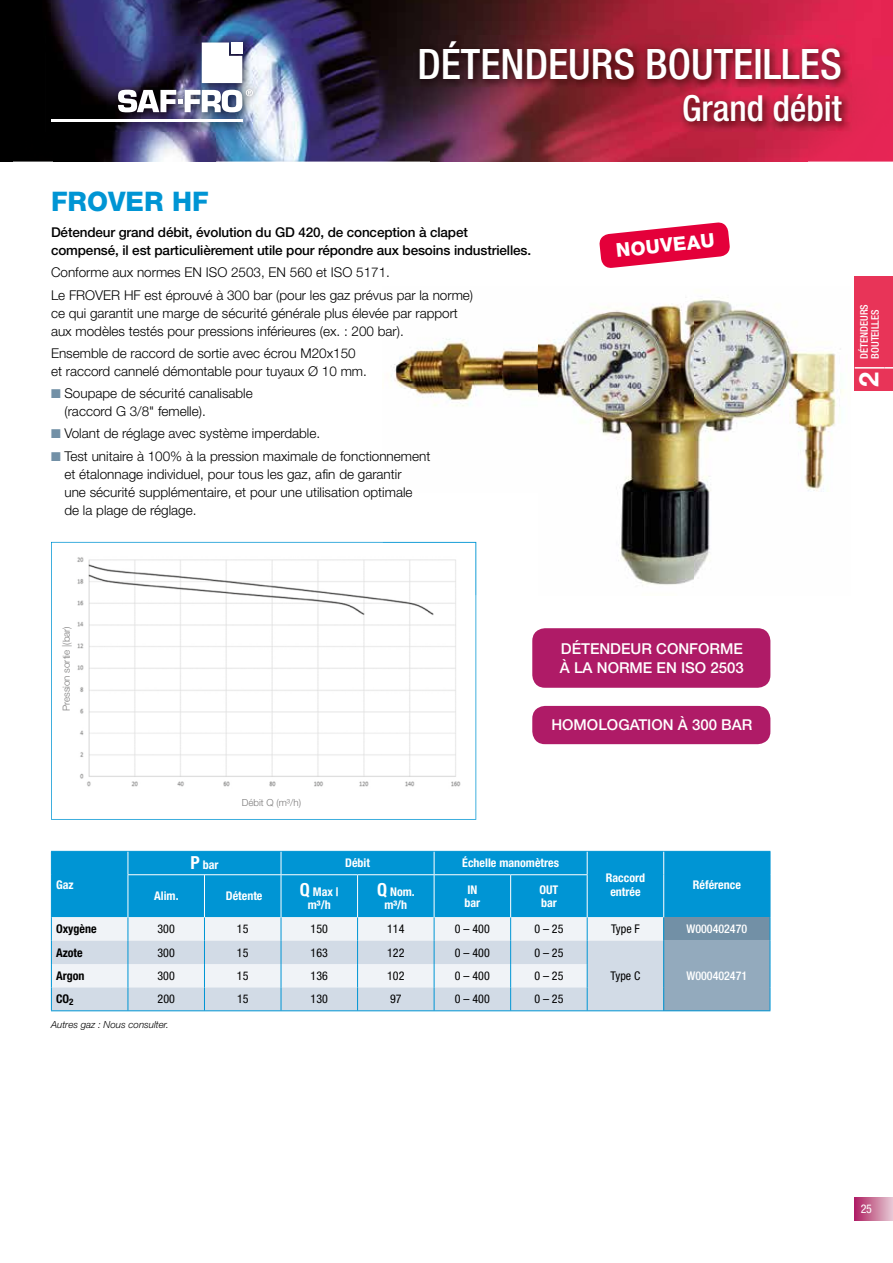
<style>
.page{position:relative;width:893px;height:1263px;background:#fff}
.page>*{position:absolute;margin:0;border:0;box-sizing:border-box;transform-origin:0 0}
.t1{font:500 condensed 42px "Helvetica Neue LT Std";color:#fff}
.t2{font:500 condensed 36px "Helvetica Neue LT Std";color:#fff}
.t3{font:800 27px "Helvetica Neue LT Std";color:#0095d4}
.t4{font:700 27px "Helvetica Neue LT Std";color:#fff}
.t5{font:800 19.2px "Helvetica Neue LT Std";color:#fff}
.t6{font:500 15px/19.5px "Helvetica Neue LT Std";color:#fff}
.t7{font:300 13.5px/18px "Helvetica Neue LT Std";color:#000}
.t8{font:500 13.5px/18px "Helvetica Neue LT Std";letter-spacing:-.01em;color:#000}
.t9{font:700 condensed 12px/13.5px "Helvetica Neue LT Std";color:#fff;text-align:center}
.t10{font:condensed 12px "Helvetica Neue LT Std";color:#000}
.t11{font:700 condensed 12px "Helvetica Neue LT Std";color:#000}
.t12{font:500 condensed 12px "Helvetica Neue LT Std";color:#fff}
.t13{font:condensed 12px "Helvetica Neue LT Std";color:#fff}
.t14{font:500 condensed 10.5px/11.2px "Helvetica Neue LT Std";color:#fff}
.t15{font:300 9.75px "Helvetica Neue LT Std";color:#7c7b7b}
.t16{font:italic 300 9.75px "Helvetica Neue LT Std";color:#000}
.s1{color:#7290a6}
.s2{font-size:18px}
</style>
<div class="page">
<div style="left:855px;top:276px;width:38px;height:115px;background:#e83458"></div>
<hr style="left:855px;top:367px;width:29px;height:2px;background:#fff">
<svg style="left:884px;top:367px;width:9px;height:2px"></svg>
<img style="left:0;top:0;width:893px;height:70px">
<img style="left:807px;top:70px;width:86px;height:92px">
<img style="left:215px;top:70px;width:215px;height:92px">
<div style="left:0;top:70px;width:53px;height:92px;background:#000"></div>
<img style="left:430px;top:132px;width:377px;height:30px">
<img style="left:53px;top:132px;width:162px;height:30px">
<img style="left:45px;top:36px;width:207px;height:96px">
<hr style="left:51px;top:119px;width:191px;height:2px;background:#fff">
<svg style="left:202px;top:43px;width:40px;height:40px"></svg>
<div style="left:855px;top:1197px;width:38px;height:23px;background:linear-gradient(to right,#af2363,#e5c6d2)"></div>
<img style="left:414px;top:36px;width:438px;height:96px">
<svg style="left:51px;top:542px;width:425px;height:278px"></svg>
<img style="left:383px;top:297px;width:461px;height:298px">
<img style="left:383px;top:542px;width:93px;height:53px">
<div style="left:532px;top:628px;width:238px;height:60px;background:#af1b67;border-radius:13px"></div>
<div style="left:532px;top:706px;width:238px;height:38px;background:#af1b67;border-radius:13px"></div>
<div style="left:52px;top:852px;width:718px;height:65px;background:#0095d4"></div>
<div style="left:664px;top:917px;width:106px;height:24px;background:#7290a6"></div>
<div style="left:664px;top:941px;width:106px;height:70px;background:#93aabd"></div>
<hr style="left:51px;top:851px;width:77px;height:1px;background:#0095d4">
<svg style="left:51px;top:852px;width:1px;height:23px"></svg>
<hr style="left:128px;top:851px;width:642px;height:1px;background:#0095d4">
<svg style="left:770px;top:852px;width:1px;height:23px"></svg>
<hr style="left:51px;top:875px;width:1px;height:42px;background:#0095d4">
<hr style="left:770px;top:875px;width:1px;height:42px;background:#0095d4">
<svg style="left:51px;top:917px;width:613px;height:93px"></svg>
<svg style="left:770px;top:917px;width:1px;height:93px"></svg>
<hr style="left:51px;top:1010px;width:719px;height:1px;background:#0095d4">
<svg style="left:128px;top:852px;width:1px;height:22px"></svg>
<hr style="left:128px;top:875px;width:1px;height:42px;background:#fff">
<svg style="left:281px;top:852px;width:1px;height:22px"></svg>
<svg style="left:434px;top:852px;width:1px;height:22px"></svg>
<svg style="left:587px;top:852px;width:1px;height:22px"></svg>
<svg style="left:663px;top:852px;width:1px;height:23px"></svg>
<hr style="left:663px;top:875px;width:1px;height:42px;background:#fff">
<hr style="left:128px;top:874px;width:153px;height:1px;background:#fff">
<hr style="left:204px;top:875px;width:1px;height:42px;background:#fff">
<hr style="left:281px;top:874px;width:77px;height:1px;background:#fff">
<hr style="left:281px;top:875px;width:1px;height:42px;background:#fff">
<hr style="left:358px;top:874px;width:76px;height:1px;background:#fff">
<hr style="left:357px;top:875px;width:1px;height:42px;background:#fff">
<hr style="left:434px;top:874px;width:77px;height:1px;background:#fff">
<hr style="left:434px;top:875px;width:1px;height:42px;background:#fff">
<hr style="left:511px;top:874px;width:77px;height:1px;background:#fff">
<hr style="left:510px;top:875px;width:1px;height:42px;background:#fff">
<hr style="left:587px;top:875px;width:1px;height:42px;background:#fff">
<svg style="left:599px;top:222px;width:131px;height:46px"></svg>
<img style="left:77px;top:555px;width:386px;height:234px">
<div style="left:61px;top:555px;width:11px;height:228px;background:#fff"></div>
<div style="left:86px;top:795px;width:370px;height:16px;background:#fff"></div>
<div style="left:238px;top:81px;width:22px;height:23px;background:#000;opacity:.75"></div>
<svg style="left:118px;top:89px;width:135px;height:23px"></svg>
<h1 class="t1" style="left:417px;top:39px;width:426px">DÉTENDEURS BOUTEILLES</h1>
<h2 class="t2" style="left:682px;top:87px;width:161px">Grand débit</h2>
<h3 class="t3" style="left:51px;top:185px;width:159px">FROVER HF</h3>
<p class="t8" style="left:51px;top:223px;width:482px">Détendeur grand débit, évolution du GD 420, de conception à clapet compensé, il est particulièrement utile pour répondre aux besoins industrielles.</p>
<p class="t7" style="left:51px;top:261px;width:424px;line-height:22.2px">Conforme aux normes EN ISO 2503, EN 560 et ISO 5171.<br>Le FROVER HF est éprouvé à 300 bar (pour les gaz prévus par la norme)</p>
<p class="t7" style="left:51px;top:304px;width:408px">ce qui garantit une marge de sécurité générale plus élevée par rapport aux modèles testés pour pressions inférieures (ex. : 200 bar).</p>
<p class="t7" style="left:51px;top:344px;width:317px">Ensemble de raccord de sortie avec écrou M20x150 et raccord cannelé démontable pour tuyaux Ø 10 mm.</p>
<p class="t7" style="left:64px;top:384px;width:190px;text-indent:-13px"><span class="s1">■</span> Soupape de sécurité canalisable (raccord G 3/8" femelle).</p>
<p class="t7" style="left:51px;top:424px;width:271px"><span class="s1">■</span> Volant de réglage avec système imperdable.</p>
<p class="t7" style="left:64px;top:447px;width:367px;text-indent:-13px"><span class="s1">■</span> Test unitaire à 100% à la pression maximale de fonctionnement et étalonnage individuel, pour tous les gaz, afin de garantir<br>une sécurité supplémentaire, et pour une utilisation optimale de la plage de réglage.</p>
<h3 class="t5" style="left:615px;top:239px;width:101px;rotate:-6deg">NOUVEAU</h3>
<p class="t14" style="left:858px;top:359px;width:56px;rotate:-90deg">DÉTENDEURS<br>BOUTEILLES</p>
<h3 class="t4" style="left:852px;top:387px;width:17px;rotate:-90deg">2</h3>
<p class="t15" style="left:60px;top:711px;width:86px;rotate:-90deg">Pression sortie |(bar)</p>
<p class="t9" style="left:56px;top:878px;width:19px">Gaz</p>
<p class="t6" style="left:560px;top:638px;width:185px">DÉTENDEUR CONFORME<br>À LA NORME EN ISO 2503</p>
<p class="t15" style="left:242px;top:797px;width:61px">Débit Q (m³/h)</p>
<p class="t6" style="left:551px;top:715px;width:202px">HOMOLOGATION À 300 BAR</p>
<p class="t9" style="left:190px;top:858px;width:29px"><span class="s2">P</span> bar</p>
<p class="t9" style="left:345px;top:856px;width:26px">Débit</p>
<p class="t9" style="left:462px;top:856px;width:98px">Échelle manomètres</p>
<p class="t9" style="left:154px;top:889px;width:26px">Alim.</p>
<p class="t9" style="left:226px;top:889px;width:38px">Détente</p>
<p class="t9" style="left:300px;top:885px;width:40px"><span class="s2">Q</span> Max | m³/h</p>
<p class="t9" style="left:377px;top:885px;width:39px"><span class="s2">Q</span> Nom. m³/h</p>
<p class="t9" style="left:464px;top:882px;width:17px;text-align:left">IN bar</p>
<p class="t9" style="left:539px;top:882px;width:20px;text-align:left">OUT bar</p>
<p class="t9" style="left:606px;top:871px;width:41px">Raccord entrée</p>
<p class="t9" style="left:693px;top:878px;width:49px">Référence</p>
<p class="t11" style="left:56px;top:922px;width:42px">Oxygène</p>
<p class="t10" style="left:158px;top:922px;width:19px">300</p>
<p class="t10" style="left:237px;top:922px;width:13px">15</p>
<p class="t10" style="left:311px;top:922px;width:19px">150</p>
<p class="t10" style="left:387px;top:922px;width:19px">114</p>
<p class="t10" style="left:455px;top:922px;width:36px">0 – 400</p>
<p class="t10" style="left:534px;top:922px;width:31px">0 – 25</p>
<p class="t10" style="left:611px;top:922px;width:30px">Type F</p>
<p class="t12" style="left:686px;top:922px;width:62px">W000402470</p>
<p class="t11" style="left:56px;top:945px;width:28px">Azote</p>
<p class="t10" style="left:158px;top:945px;width:19px">300</p>
<p class="t10" style="left:237px;top:945px;width:13px">15</p>
<p class="t10" style="left:311px;top:945px;width:19px">163</p>
<p class="t10" style="left:387px;top:945px;width:19px">122</p>
<p class="t10" style="left:455px;top:945px;width:36px">0 – 400</p>
<p class="t10" style="left:534px;top:945px;width:31px">0 – 25</p>
<p class="t11" style="left:56px;top:968px;width:30px">Argon</p>
<p class="t10" style="left:158px;top:969px;width:19px">300</p>
<p class="t10" style="left:237px;top:969px;width:13px">15</p>
<p class="t10" style="left:311px;top:969px;width:19px">136</p>
<p class="t10" style="left:387px;top:969px;width:19px">102</p>
<p class="t10" style="left:455px;top:969px;width:36px">0 – 400</p>
<p class="t10" style="left:534px;top:969px;width:31px">0 – 25</p>
<p class="t10" style="left:611px;top:969px;width:31px">Type C</p>
<p class="t12" style="left:686px;top:968px;width:62px">W000402471</p>
<p class="t11" style="left:56px;top:992px;width:19px">CO<sub>2</sub></p>
<p class="t10" style="left:158px;top:992px;width:19px">200</p>
<p class="t10" style="left:237px;top:992px;width:13px">15</p>
<p class="t10" style="left:311px;top:992px;width:19px">130</p>
<p class="t10" style="left:390px;top:992px;width:13px">97</p>
<p class="t10" style="left:455px;top:992px;width:36px">0 – 400</p>
<p class="t10" style="left:534px;top:992px;width:31px">0 – 25</p>
<p class="t16" style="left:51px;top:1019px;width:119px">Autres gaz : Nous consulter.</p>
<p class="t13" style="left:861px;top:1202px;width:13px">25</p>
</div>
